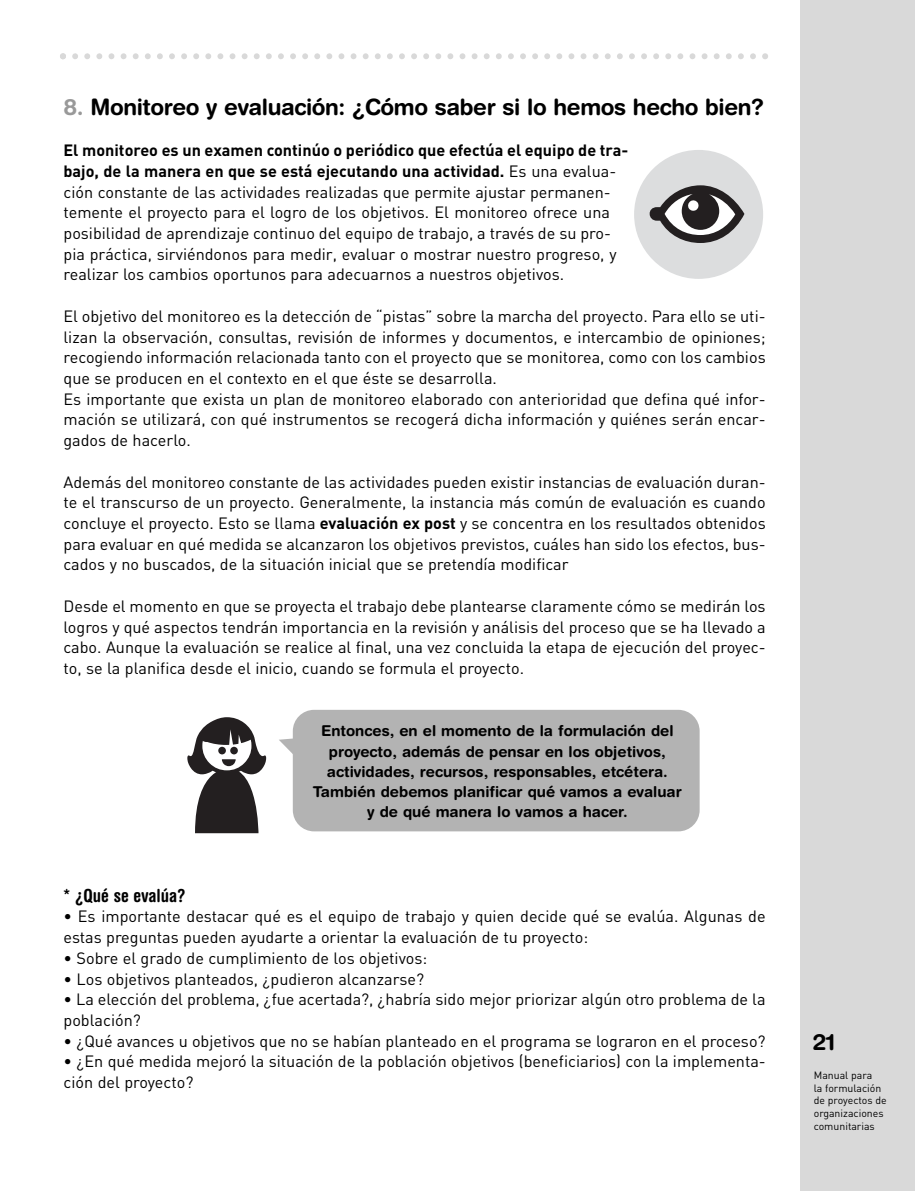
<style>
.page{position:relative;width:915px;height:1191px;background:#fff}
.page>*{position:absolute;margin:0;border:0;box-sizing:border-box;transform-origin:0 0}
.t1{font:700 22.5px "Helvetica Rounded";letter-spacing:-.02em;color:#000}
.t2{font:700 condensed 18px "Helvetica Rounded";color:#000}
.t3{font:16.2px/20.7px "DIN";color:#000}
.t4{font:700 15px/20.2px "Helvetica Rounded";color:#000;text-align:center}
.t5{font:10.5px/12.6px "DIN";color:#000}
.s1{color:#999}
.s2{font-weight:700}
</style>
<div class="page">
<div style="left:799px;top:1px;width:115px;height:1190px;background:#d9d9d9"></div>
<svg style="left:60px;top:53px;width:707px;height:6px"></svg>
<div style="left:634px;top:150px;width:128px;height:129px;background:#dcddde;border-radius:50%"></div>
<svg style="left:649px;top:185px;width:95px;height:58px"></svg>
<svg style="left:187px;top:717px;width:79px;height:116px"></svg>
<div style="left:218px;top:747px;width:8px;height:7px;background:#231f20;border-radius:50%"></div>
<div style="left:230px;top:747px;width:8px;height:7px;background:#231f20;border-radius:50%"></div>
<div style="left:293px;top:710px;width:406px;height:121px;background:#b3b3b3;border-radius:21px"></div>
<svg style="left:279px;top:738px;width:14px;height:17px"></svg>
<h1 class="t1" style="left:63px;top:98px;width:701px"><span class="s1">8.</span> Monitoreo y evaluación: ¿Cómo saber si lo hemos hecho bien?</h1>
<p class="t3" style="left:63px;top:142px;width:566px"><span class="s2">El monitoreo es un examen continúo o periódico que efectúa el equipo de tra&shy;bajo, de la manera en que se está ejecutando una actividad.</span> Es una evalua&shy;ción constante de las actividades realizadas que permite ajustar permanen&shy;temente el proyecto para el logro de los objetivos. El monitoreo ofrece una posibilidad de aprendizaje continuo del equipo de trabajo, a través de su pro&shy;pia práctica, sirviéndonos para medir, evaluar o mostrar nuestro progreso, y realizar los cambios oportunos para adecuarnos a nuestros objetivos.</p>
<p class="t3" style="left:63px;top:307px;width:703px">El objetivo del monitoreo es la detección de “pistas” sobre la marcha del proyecto. Para ello se uti&shy;lizan la observación, consultas, revisión de informes y documentos, e intercambio de opiniones; recogiendo información relacionada tanto con el proyecto que se monitorea, como con los cambios que se producen en el contexto en el que éste se desarrolla.<br>Es importante que exista un plan de monitoreo elaborado con anterioridad que defina qué infor&shy;mación se utilizará, con qué instrumentos se recogerá dicha información y quiénes serán encar&shy;gados de hacerlo.</p>
<p class="t3" style="left:63px;top:473px;width:703px;text-align:justify">Además del monitoreo constante de las actividades pueden existir instancias de evaluación duran&shy;te el transcurso de un proyecto. Generalmente, la instancia más común de evaluación es cuando concluye el proyecto. Esto se llama <span class="s2">evaluación ex post</span> y se concentra en los resultados obtenidos para evaluar en qué medida se alcanzaron los objetivos previstos, cuáles han sido los efectos, bus&shy;cados y no buscados, de la situación inicial que se pretendía modificar</p>
<p class="t3" style="left:63px;top:597px;width:703px;text-align:justify">Desde el momento en que se proyecta el trabajo debe plantearse claramente cómo se medirán los logros y qué aspectos tendrán importancia en la revisión y análisis del proceso que se ha llevado a cabo. Aunque la evaluación se realice al final, una vez concluida la etapa de ejecución del proyec&shy;to, se la planifica desde el inicio, cuando se formula el proyecto.</p>
<p class="t4" style="left:313px;top:722px;width:370px">Entonces, en el momento de la formulación del proyecto, además de pensar en los objetivos, actividades, recursos, responsables, etcétera.<br>También debemos planificar qué vamos a evaluar y de qué manera lo vamos a hacer.</p>
<p class="t2" style="left:63px;top:888px;width:124px">* ¿Qué se evalúa?</p>
<p class="t3" style="left:63px;top:908px;width:703px">• Es importante destacar qué es el equipo de trabajo y quien decide qué se evalúa. Algunas de estas preguntas pueden ayudarte a orientar la evaluación de tu proyecto:</p>
<p class="t3" style="left:63px;top:949px;width:365px">• Sobre el grado de cumplimiento de los objetivos:</p>
<p class="t3" style="left:63px;top:970px;width:362px">• Los objetivos planteados, ¿pudieron alcanzarse?</p>
<p class="t3" style="left:63px;top:991px;width:703px">• La elección del problema, ¿fue acertada?, ¿habría sido mejor priorizar algún otro problema de la población?</p>
<p class="t3" style="left:63px;top:1032px;width:703px">• ¿Qué avances u objetivos que no se habían planteado en el programa se lograron en el proceso?</p>
<p class="t3" style="left:63px;top:1053px;width:703px">• ¿En qué medida mejoró la situación de la población objetivos (beneficiarios) con la implementa&shy;ción del proyecto?</p>
<h1 class="t1" style="left:812px;top:1033px;width:24px">21</h1>
<p class="t5" style="left:813px;top:1070px;width:75px">Manual para<br>la formulación de proyectos de organizaciones comunitarias</p>
</div>
